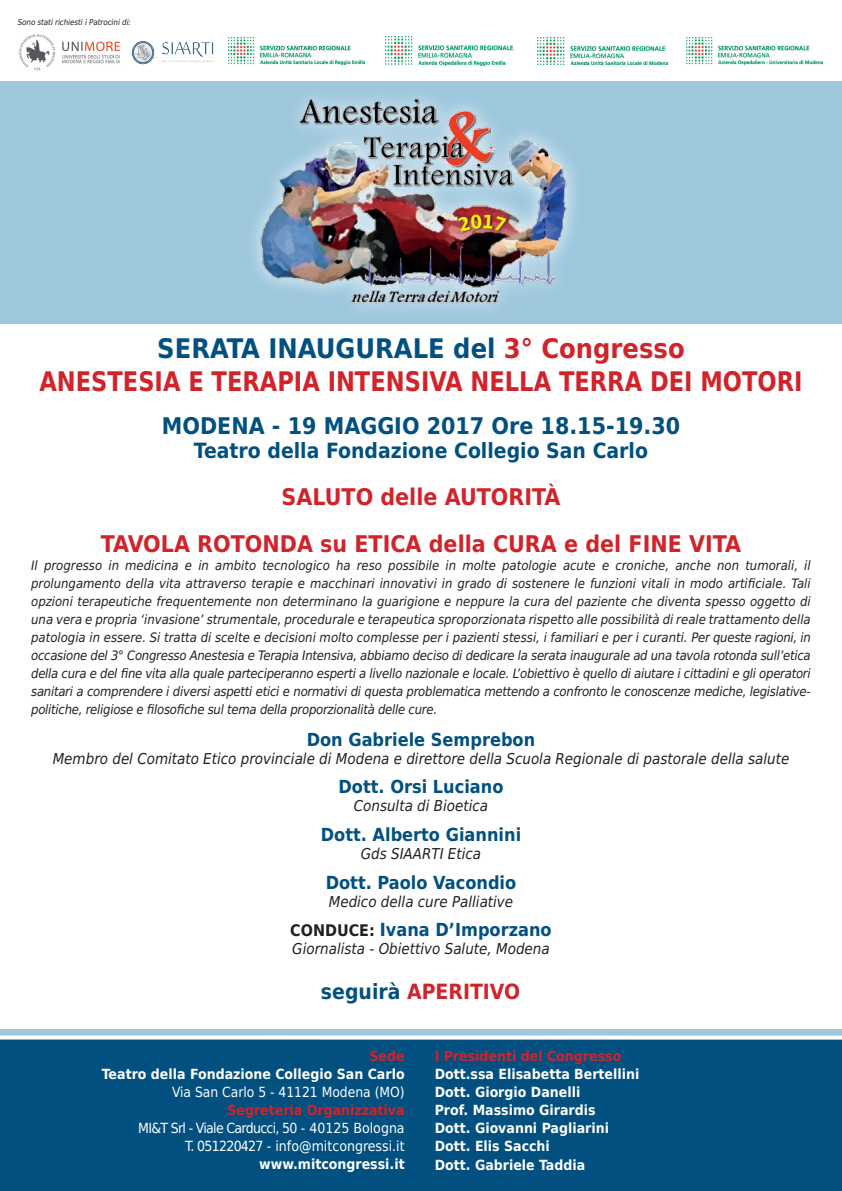
<style>
.page{position:relative;width:842px;height:1191px;background:#fff}
.page>*{position:absolute;margin:0;border:0;box-sizing:border-box;transform-origin:0 0}
.t1{font:700 27px/33px "DejaVu Sans Condensed";color:#d1232a}
.t2{font:700 27px "DejaVu Sans Condensed";color:#d1232a;scale:.93 1}
.t3{font:700 23px "DejaVu Sans Condensed";color:#d1232a}
.t4{font:700 23px "DejaVu Sans Condensed";color:#015080}
.t5{font:700 21px "DejaVu Sans Condensed";color:#015080}
.t6{font:700 21px "DejaVu Sans Condensed";color:#d1232a}
.t7{font:700 18px "DejaVu Sans Condensed";color:#015080}
.t8{font:italic 15px "DejaVu Sans Condensed";color:#231f20}
.t9{font:700 14px/18.2px "DejaVu Sans Condensed";color:#fff}
.t10{font:14px/18px "DejaVu Sans Condensed";color:#fff;text-align:right}
.t11{font:700 14px "DejaVu Sans Condensed";color:#d1232a}
.t12{font:italic 13px/18px "DejaVu Sans Condensed";letter-spacing:-.02em;color:#231f20;text-align:justify}
.t13{font:italic 8px "DejaVu Sans Condensed";letter-spacing:-.01em;color:#231f20}
.s1{color:#015080}
.s2{font-size:16px;color:#231f20}
</style>
<div class="page">
<div style="left:0;top:1032px;width:842px;height:159px;background:#015080"></div>
<div style="left:0;top:1028px;width:842px;height:9px;background:#9dc7dd"></div>
<svg style="left:0;top:1035px;width:842px;height:4px;background:#f0f6f9"></svg>
<div style="left:0;top:81px;width:842px;height:242px;background:#9dc7dd"></div>
<div style="left:243px;top:82px;width:341px;height:238px;background:#fff;opacity:.85"></div>
<img style="left:243px;top:82px;width:341px;height:223px">
<div style="left:458px;top:214px;width:51px;height:20px;background:#231f20;opacity:.75"></div>
<img style="left:229px;top:38px;width:136px;height:27px">
<img style="left:128px;top:41px;width:86px;height:24px">
<img style="left:385px;top:37px;width:127px;height:28px">
<img style="left:537px;top:37px;width:131px;height:28px">
<img style="left:687px;top:38px;width:136px;height:27px">
<img style="left:19px;top:34px;width:101px;height:36px">
<svg style="left:458px;top:214px;width:48px;height:17px"></svg>
<p class="t13" style="left:18px;top:16px;width:115px">Sono stati richiesti i Patrocini di:</p>
<h1 class="t1" style="left:39px;top:331px;width:702px;text-indent:118px"><span class="s1">Serata Inaugurale del</span> 3° Congresso<br>Anestesia e Terapia Intensiva nella Terra dei moto</h1>
<h1 class="t2" style="left:777px;top:359px;width:25px">ri</h1>
<h2 class="t4" style="left:162px;top:407px;width:520px">Modena - 19 Maggio 2017 Ore 18.15-19.30</h2>
<h3 class="t5" style="left:194px;top:433px;width:456px">Teatro della Fondazione Collegio San Carlo</h3>
<h2 class="t3" style="left:281px;top:478px;width:31px">SALU</h2>
<h2 class="t3" style="left:342px;top:478px;width:220px">To delle AUTORITà</h2>
<h2 class="t3" style="left:101px;top:525px;width:113px">Tavo la Roto</h2>
<h2 class="t3" style="left:262px;top:525px;width:105px">nda su Etic</h2>
<h2 class="t3" style="left:406px;top:525px;width:337px">a della cura e del fi ne vita</h2>
<p class="t12" style="left:31px;top:556px;width:781px">Il progresso in medicina e in ambito tecnologico ha reso possibile in molte patologie acute e croniche, anche non tumorali, il prolungamento della vita attraverso terapie e macchinari innovativi in grado di sostenere le funzioni vitali in modo artificiale. Tali opzioni terapeutiche frequentemente non determinano la guarigione e neppure la cura del paziente che diventa spesso oggetto di una vera e propria ‘invasione’ strumentale, procedurale e terapeutica sproporzionata rispetto alle possibilità di reale trattamento della patologia in essere. Si tratta di scelte e decisioni molto complesse per i pazienti stessi, i familiari e per i curanti. Per queste ragioni, in occasione del 3° Congresso Anestesia e Terapia Intensiva, abbiamo deciso di dedicare la serata inaugurale ad una tavola rotonda sull’etica della cura e del fine vita alla quale parteciperanno esperti a livello nazionale e locale. L’obiettivo è quello di aiutare i cittadini e gli operatori sanitari a comprendere i diversi aspetti etici e normativi di questa problematica mettendo a confronto le conoscenze mediche, legislative&shy;politiche, religiose e filosofiche sul tema della proporzionalità delle cure.</p>
<h3 class="t7" style="left:307px;top:724px;width:230px">Don Gabriele Semprebon</h3>
<p class="t8" style="left:53px;top:747px;width:738px">Membro del Comitato Etico provinciale di Modena e direttore della Scuola Regionale di pastorale della salute</p>
<h3 class="t7" style="left:338px;top:772px;width:167px">Dott. Orsi Luciano</h3>
<p class="t8" style="left:354px;top:795px;width:136px">Consulta di Bioetica</p>
<h3 class="t7" style="left:321px;top:820px;width:202px">Dott. Alberto Giannini</h3>
<p class="t8" style="left:361px;top:843px;width:122px">Gds SIAARTI Etica</p>
<h3 class="t7" style="left:326px;top:867px;width:192px">Dott. Paolo Vacondio</h3>
<p class="t8" style="left:329px;top:890px;width:186px">Medico della cure Palliative</p>
<h3 class="t7" style="left:290px;top:915px;width:263px"><span class="s2">Conduce:</span> Ivana D’Imporzano</h3>
<p class="t8" style="left:292px;top:938px;width:259px">Giornalista - Obiettivo Salute, Modena</p>
<h3 class="t6" style="left:321px;top:974px;width:198px"><span class="s1">seguirà</span> aperitivo</h3>
<p class="t11" style="left:369px;top:1044px;width:37px">Sede</p>
<p class="t9" style="left:102px;top:1064px;width:304px">Teatro della Fondazione Collegio San Carlo</p>
<p class="t10" style="left:172px;top:1082px;width:234px">Via San Carlo 5 - 41121 Modena (MO)</p>
<p class="t11" style="left:227px;top:1098px;width:179px">Segreteria Organizzativa</p>
<p class="t10" style="left:138px;top:1118px;width:268px">MI&amp;T Srl - Viale Carducci, 50 - 40125 Bologna<br>T. 051220427 - info@mitcongressi.it</p>
<p class="t9" style="left:259px;top:1154px;width:147px">www.mitcongressi.it</p>
<p class="t11" style="left:435px;top:1044px;width:188px">I Presidenti del Congresso</p>
<p class="t9" style="left:435px;top:1064px;width:206px">Dott.ssa Elisabetta Bertellini<br>Dott. Giorgio Danelli<br>Prof. Massimo Girardis<br>Dott. Giovanni Pagliarini<br>Dott. Elis Sacchi<br>Dott. Gabriele Taddia</p>
</div>
